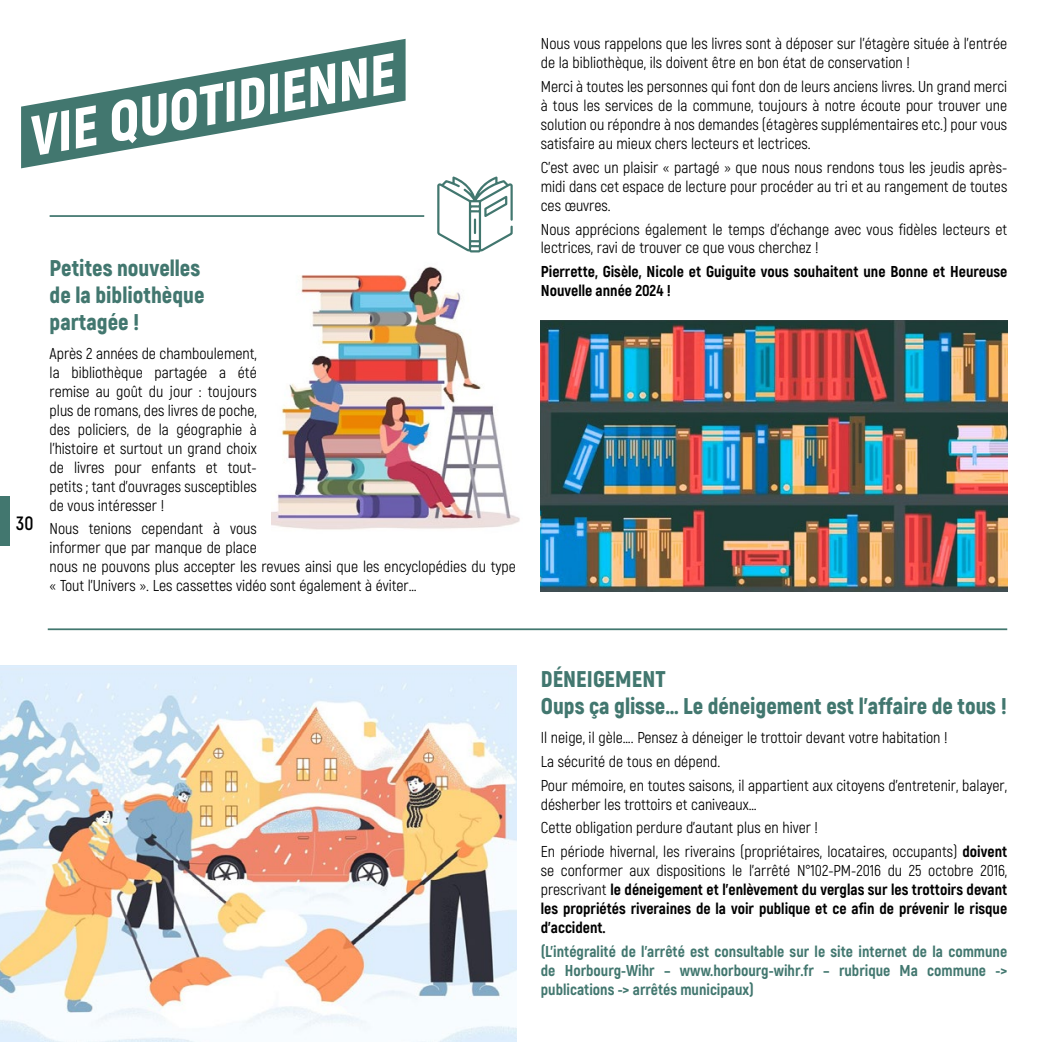
<style>
.page{position:relative;width:1042px;height:1042px;background:#fff}
.page>*{position:absolute;margin:0;border:0;box-sizing:border-box;transform-origin:0 0}
.t1{font:italic 900 56px "Akrobat";color:#fff}
.t2{font:900 22.75px/27.3px "Akrobat";color:#42776f}
.t3{font:700 19.25px "Akrobat";color:#000}
.t4{font:15.75px/18.9px "Akrobat";color:#000}
.t5{font:800 15.75px/18.9px "Akrobat";color:#000;text-align:justify}
.t6{font:800 15.75px/18.9px "Akrobat";color:#42776f;text-align:justify}
.s1{font-weight:800}
.s2{font-weight:400}
</style>
<div class="page">
<img style="left:0;top:665px;width:516px;height:377px">
<svg style="left:21px;top:39px;width:384px;height:129px"></svg>
<img style="left:272px;top:252px;width:248px;height:278px">
<hr style="left:50px;top:215px;width:374px;height:2px;background:#42776f">
<hr style="left:48px;top:628px;width:959px;height:2px;background:#42776f">
<svg style="left:437px;top:176px;width:76px;height:76px"></svg>
<img style="left:541px;top:320px;width:466px;height:271px">
<div style="left:0;top:496px;width:10px;height:50px;background:#42776f"></div>
<h1 class="t1" style="left:21px;top:101px;width:372px;rotate:-10deg">VIE QUOTIDIENNE</h1>
<p class="t3" style="left:16px;top:511px;width:19px">30</p>
<h2 class="t2" style="left:50px;top:254px;width:156px">Petites nouvelles de la bibliothèque partagée !</h2>
<p class="t4" style="left:50px;top:344px;width:209px;text-align:justify">Après 2 années de chamboulement, la bibliothèque partagée a été remise au goût du jour : toujours plus de romans, des livres de poche, des policiers, de la géographie à l’histoire et surtout un grand choix de livres pour enfants et tout&shy;petits ; tant d’ouvrages susceptibles de vous intéresser !</p>
<p class="t4" style="left:50px;top:519px;width:468px">Nous tenions cependant à vous<br>informer que par manque de place<br>nous ne pouvons plus accepter les revues ainsi que les encyclopédies du type « Tout l’Univers ». Les cassettes vidéo sont également à éviter…</p>
<p class="t4" style="left:541px;top:35px;width:468px">Nous vous rappelons que les livres sont à déposer sur l’étagère située à l’entrée de la bibliothèque, ils doivent être en bon état de conservation !</p>
<p class="t4" style="left:541px;top:77px;width:468px;text-align:justify">Merci à toutes les personnes qui font don de leurs anciens livres. Un grand merci à tous les services de la commune, toujours à notre écoute pour trouver une solution ou répondre à nos demandes (étagères supplémentaires etc.) pour vous satisfaire au mieux chers lecteurs et lectrices.</p>
<p class="t4" style="left:541px;top:158px;width:468px;text-align:justify">C’est avec un plaisir « partagé » que nous nous rendons tous les jeudis après&shy;midi dans cet espace de lecture pour procéder au tri et au rangement de toutes ces œuvres.</p>
<p class="t4" style="left:541px;top:220px;width:468px">Nous apprécions également le temps d’échange avec vous fidèles lecteurs et lectrices, ravi de trouver ce que vous cherchez !</p>
<p class="t5" style="left:541px;top:262px;width:468px">Pierrette, Gisèle, Nicole et Guiguite vous souhaitent une Bonne et Heureuse<br>Nouvelle année 2024 !</p>
<h2 class="t2" style="left:541px;top:665px;width:468px">DÉNEIGEMENT<br>Oups ça glisse… Le déneigement est l’affaire de tous !</h2>
<p class="t4" style="left:541px;top:725px;width:468px;line-height:23.8px">Il neige, il gèle…. Pensez à déneiger le trottoir devant votre habitation !<br>La sécurité de tous en dépend.<br>Pour mémoire, en toutes saisons, il appartient aux citoyens d’entretenir, balayer,</p>
<p class="t4" style="left:541px;top:792px;width:468px;line-height:23.8px">désherber les trottoirs et caniveaux…<br>Cette obligation perdure d’autant plus en hiver !<br>En période hivernal, les riverains (propriétaires, locataires, occupants) <span class="s1">doivent</span></p>
<p class="t5" style="left:541px;top:861px;width:468px"><span class="s2">se conformer aux dispositions le l’arrêté N°102-PM-2016 du 25 octobre 2016, prescrivant</span> le déneigement et l’enlèvement du verglas sur les trottoirs devant les propriétés riveraines de la voir publique et ce afin de prévenir le risque d’accident.</p>
<p class="t6" style="left:541px;top:941px;width:468px">(L’intégralité de l’arrêté est consultable sur le site internet de la commune de Horbourg-Wihr – www.horbourg-wihr.fr – rubrique Ma commune -&gt; publications -&gt; arrêtés municipaux)</p>
</div>
